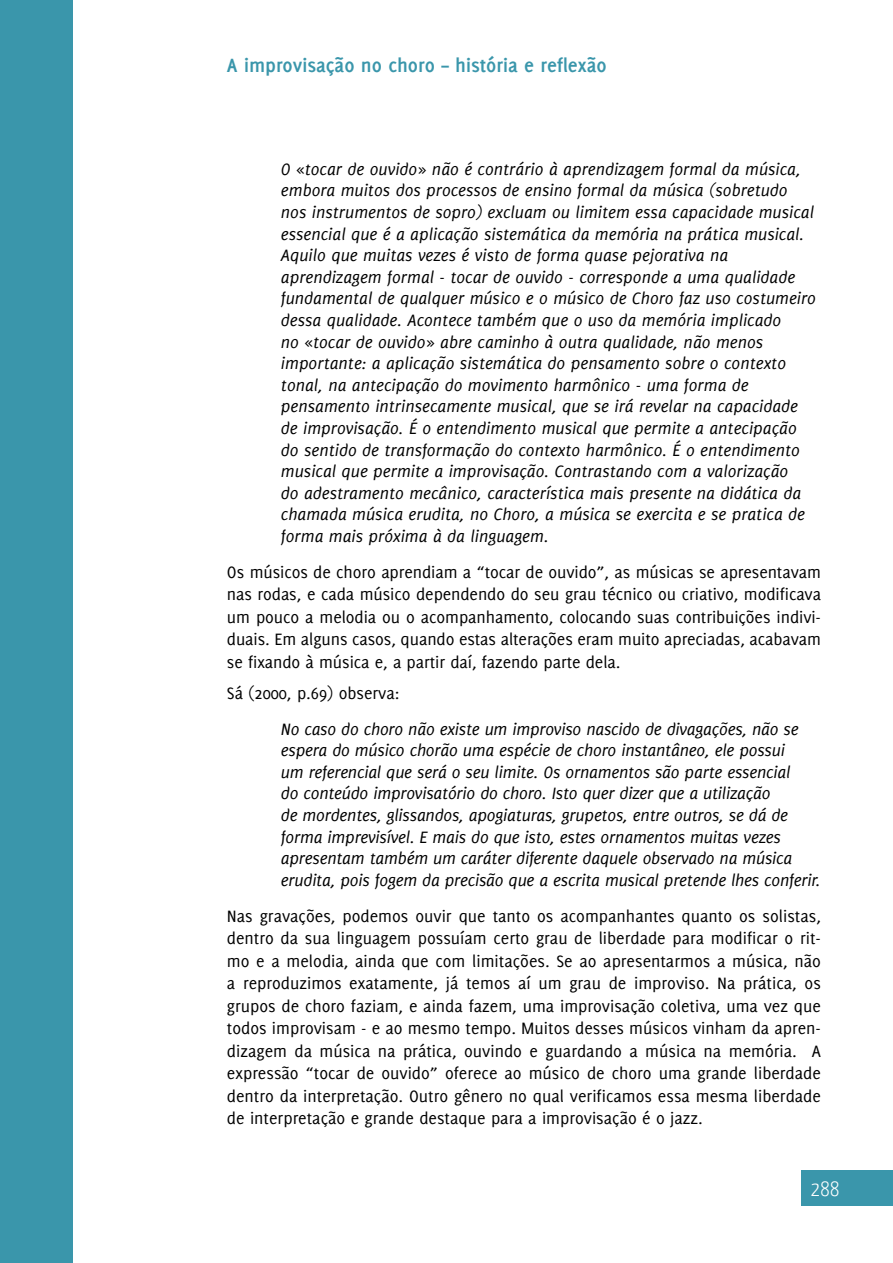
<style>
.page{position:relative;width:893px;height:1263px;background:#fff}
.page>*{position:absolute;margin:0;border:0;box-sizing:border-box;transform-origin:0 0}
.t1{font:700 21px "Delicious";color:#3a96ab}
.t2{font:300 21px "Yanone Kaffeesatz";color:#fff}
.t3{font:italic 18px/21.6px "Delicious";color:#000}
.t4{font:18px/22.5px "Delicious";color:#000;text-align:justify}
</style>
<div class="page">
<div style="left:802px;top:1170px;width:91px;height:36px;background:#3a96ab"></div>
<div style="left:0;top:0;width:72px;height:1263px;background:#3a96ab"></div>
<p class="t1" style="left:227px;top:53px;width:381px">A improvisação no choro – história e reflexão</p>
<p class="t3" style="left:281px;top:158px;width:537px">O «tocar de ouvido» não é contrário à aprendizagem formal da música, embora muitos dos processos de ensino formal da música (sobretudo nos instrumentos de sopro) excluam ou limitem essa capacidade musical essencial que é a aplicação sistemática da memória na prática musical.<br>Aquilo que muitas vezes é visto de forma quase pejorativa na aprendizagem formal - tocar de ouvido - corresponde a uma qualidade fundamental de qualquer músico e o músico de Choro faz uso costumeiro dessa qualidade. Acontece também que o uso da memória implicado<br>no «tocar de ouvido» abre caminho à outra qualidade, não menos importante: a aplicação sistemática do pensamento sobre o contexto tonal, na antecipação do movimento harmônico - uma forma de pensamento intrinsecamente musical, que se irá revelar na capacidade de improvisação. É o entendimento musical que permite a antecipação do sentido de transformação do contexto harmônico. É o entendimento musical que permite a improvisação. Contrastando com a valorização<br>do adestramento mecânico, característica mais presente na didática da chamada música erudita, no Choro, a música se exercita e se pratica de forma mais próxima à da linguagem.</p>
<p class="t4" style="left:227px;top:561px;width:596px">Os músicos de choro aprendiam a “tocar de ouvido”, as músicas se apresentavam nas rodas, e cada músico dependendo do seu grau técnico ou criativo, modificava um pouco a melodia ou o acompanhamento, colocando suas contribuições indivi&shy;duais. Em alguns casos, quando estas alterações eram muito apreciadas, acabavam se fixando à música e, a partir daí, fazendo parte dela.</p>
<p class="t4" style="left:227px;top:682px;width:174px">Sá (2000, p.69) observa:</p>
<p class="t3" style="left:281px;top:718px;width:541px">No caso do choro não existe um improviso nascido de divagações, não se espera do músico chorão uma espécie de choro instantâneo, ele possui<br>um referencial que será o seu limite. Os ornamentos são parte essencial<br>do conteúdo improvisatório do choro. Isto quer dizer que a utilização<br>de mordentes, glissandos, apogiaturas, grupetos, entre outros, se dá de forma imprevisível. E mais do que isto, estes ornamentos muitas vezes apresentam também um caráter diferente daquele observado na música erudita, pois fogem da precisão que a escrita musical pretende lhes conferir.</p>
<p class="t4" style="left:227px;top:904px;width:596px">Nas gravações, podemos ouvir que tanto os acompanhantes quanto os solistas, dentro da sua linguagem possuíam certo grau de liberdade para modificar o rit&shy;mo e a melodia, ainda que com limitações. Se ao apresentarmos a música, não a reproduzimos exatamente, já temos aí um grau de improviso. Na prática, os grupos de choro faziam, e ainda fazem, uma improvisação coletiva, uma vez que todos improvisam - e ao mesmo tempo. Muitos desses músicos vinham da apren&shy;dizagem da música na prática, ouvindo e guardando a música na memória. A expressão “tocar de ouvido” oferece ao músico de choro uma grande liberdade dentro da interpretação. Outro gênero no qual verificamos essa mesma liberdade de interpretação e grande destaque para a improvisação é o jazz.</p>
<p class="t2" style="left:811px;top:1175px;width:30px">288</p>
</div>
